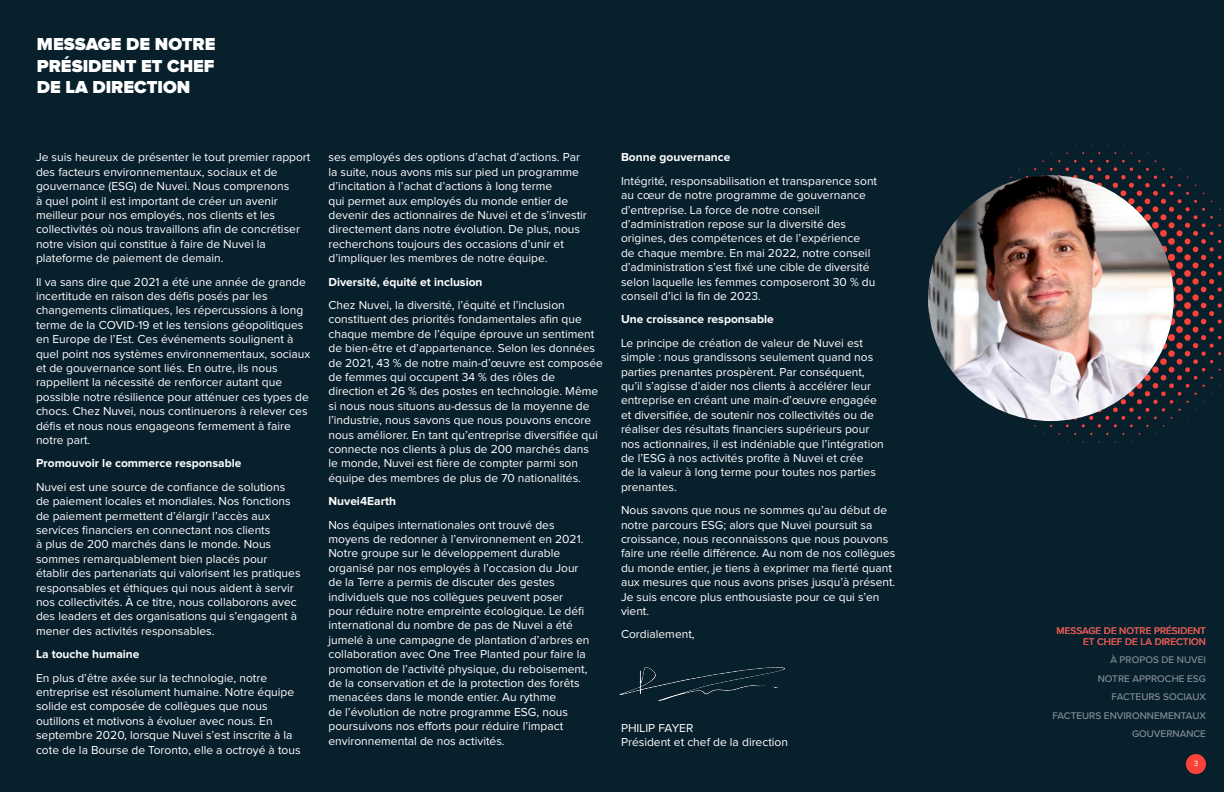
<style>
.page{position:relative;width:1224px;height:792px;background:#081f2c}
.page>*{position:absolute;margin:0;border:0;box-sizing:border-box;transform-origin:0 0}
.t1{font:900 18px/21.6px "Proxima Nova";color:#fff;text-align:justify}
.Body{font:12px/14.4px "Proxima Nova";color:#fff}
.Body-2{font:700 12px "Proxima Nova";color:#fff}
.t2{font:500 10px/18.5px "Proxima Nova";color:#848f95;text-align:right}
.t3{font:500 10px/11px "Proxima Nova";color:#f9423a;text-align:right}
.t4{font:8px "Proxima Nova";color:#fff}
</style>
<div class="page">
<div style="left:1186px;top:754px;width:20px;height:20px;background:#f9423a;border-radius:50%"></div>
<svg style="left:948px;top:145px;width:274px;height:298px"></svg>
<img style="left:928px;top:175px;width:246px;height:246px;border-radius:123px">
<img style="left:619px;top:667px;width:166px;height:34px">
<p class="t1" style="left:37px;top:34px;width:180px">MESSAGE DE NOTRE PRÉSIDENT ET CHEF DE LA DIRECTION</p>
<p class="Body" style="left:36px;top:151px;width:276px">Je suis heureux de présenter le tout premier rapport des facteurs environnementaux, sociaux et de gouvernance (ESG) de Nuvei. Nous comprenons<br>à quel point il est important de créer un avenir meilleur pour nos employés, nos clients et les collectivités où nous travaillons afin de concrétiser notre vision qui constitue à faire de Nuvei la plateforme de paiement de demain.</p>
<p class="Body" style="left:36px;top:275px;width:276px">Il va sans dire que 2021 a été une année de grande incertitude en raison des défis posés par les changements climatiques, les répercussions à long terme de la COVID-19 et les tensions géopolitiques en Europe de l’Est. Ces événements soulignent à quel point nos systèmes environnementaux, sociaux et de gouvernance sont liés. En outre, ils nous rappellent la nécessité de renforcer autant que possible notre résilience pour atténuer ces types de chocs. Chez Nuvei, nous continuerons à relever ces défis et nous nous engageons fermement à faire notre part.</p>
<p class="Body-2" style="left:36px;top:457px;width:207px">Promouvoir le commerce responsable</p>
<p class="Body" style="left:36px;top:480px;width:266px">Nuvei est une source de confiance de solutions de paiement locales et mondiales. Nos fonctions de paiement permettent d’élargir l’accès aux services financiers en connectant nos clients<br>à plus de 200 marchés dans le monde. Nous sommes remarquablement bien placés pour établir des partenariats qui valorisent les pratiques responsables et éthiques qui nous aident à servir nos collectivités. À ce titre, nous collaborons avec des leaders et des organisations qui s’engagent à mener des activités responsables.</p>
<p class="Body-2" style="left:36px;top:647px;width:105px">La touche humaine</p>
<p class="Body" style="left:36px;top:671px;width:266px">En plus d’être axée sur la technologie, notre entreprise est résolument humaine. Notre équipe solide est composée de collègues que nous outillons et motivons à évoluer avec nous. En septembre 2020, lorsque Nuvei s’est inscrite à la cote de la Bourse de Toronto, elle a octroyé à tous</p>
<p class="Body" style="left:328px;top:151px;width:260px">ses employés des options d’achat d’actions. Par la suite, nous avons mis sur pied un programme d’incitation à l’achat d’actions à long terme<br>qui permet aux employés du monde entier de devenir des actionnaires de Nuvei et de s’investir directement dans notre évolution. De plus, nous recherchons toujours des occasions d’unir et d’impliquer les membres de notre équipe.</p>
<p class="Body-2" style="left:328px;top:275px;width:156px">Diversité, équité et inclusion</p>
<p class="Body" style="left:328px;top:298px;width:276px">Chez Nuvei, la diversité, l’équité et l’inclusion constituent des priorités fondamentales afin que chaque membre de l’équipe éprouve un sentiment de bien-être et d’appartenance. Selon les données de 2021, 43 % de notre main-d’œuvre est composée de femmes qui occupent 34 % des rôles de direction et 26 % des postes en technologie. Même si nous nous situons au-dessus de la moyenne de l’industrie, nous savons que nous pouvons encore nous améliorer. En tant qu’entreprise diversifiée qui connecte nos clients à plus de 200 marchés dans<br>le monde, Nuvei est fière de compter parmi son équipe des membres de plus de 70 nationalités.</p>
<p class="Body-2" style="left:328px;top:494px;width:69px">Nuvei4Earth</p>
<p class="Body" style="left:328px;top:518px;width:263px">Nos équipes internationales ont trouvé des moyens de redonner à l’environnement en 2021.<br>Notre groupe sur le développement durable organisé par nos employés à l’occasion du Jour de la Terre a permis de discuter des gestes individuels que nos collègues peuvent poser pour réduire notre empreinte écologique. Le défi international du nombre de pas de Nuvei a été jumelé à une campagne de plantation d’arbres en collaboration avec One Tree Planted pour faire la promotion de l’activité physique, du reboisement, de la conservation et de la protection des forêts menacées dans le monde entier. Au rythme<br>de l’évolution de notre programme ESG, nous poursuivons nos efforts pour réduire l’impact environnemental de nos activités.</p>
<p class="Body-2" style="left:621px;top:151px;width:111px">Bonne gouvernance</p>
<p class="Body" style="left:621px;top:174px;width:258px">Intégrité, responsabilisation et transparence sont au cœur de notre programme de gouvernance d’entreprise. La force de notre conseil d’administration repose sur la diversité des origines, des compétences et de l’expérience<br>de chaque membre. En mai 2022, notre conseil d’administration s’est fixé une cible de diversité selon laquelle les femmes composeront 30 % du conseil d’ici la fin de 2023.</p>
<p class="Body-2" style="left:621px;top:313px;width:154px">Une croissance responsable</p>
<p class="Body" style="left:621px;top:336px;width:264px">Le principe de création de valeur de Nuvei est simple : nous grandissons seulement quand nos parties prenantes prospèrent. Par conséquent, qu’il s’agisse d’aider nos clients à accélérer leur entreprise en créant une main-d’œuvre engagée et diversifiée, de soutenir nos collectivités ou de réaliser des résultats financiers supérieurs pour nos actionnaires, il est indéniable que l’intégration de l’ESG à nos activités profite à Nuvei et crée<br>de la valeur à long terme pour toutes nos parties prenantes.</p>
<p class="Body" style="left:621px;top:503px;width:276px">Nous savons que nous ne sommes qu’au début de notre parcours ESG; alors que Nuvei poursuit sa croissance, nous reconnaissons que nous pouvons faire une réelle différence. Au nom de nos collègues du monde entier, je tiens à exprimer ma fierté quant aux mesures que nous avons prises jusqu’à présent.<br>Je suis encore plus enthousiaste pour ce qui s’en vient.</p>
<p class="Body" style="left:621px;top:628px;width:75px">Cordialement,</p>
<p class="Body" style="left:621px;top:721px;width:169px">PHILIP FAYER<br>Président et chef de la direction</p>
<p class="t3" style="left:1057px;top:625px;width:151px">MESSAGE DE NOTRE PRÉSIDENT<br>ET CHEF DE LA DIRECTION</p>
<p class="t2" style="left:1052px;top:650px;width:155px">À PROPOS DE NUVEI<br>NOTRE APPROCHE ESG<br>FACTEURS SOCIAUX<br>FACTEURS ENVIRONNEMENTAUX<br>GOUVERNANCE</p>
<p class="t4" style="left:1194px;top:759px;width:6px">3</p>
</div>
